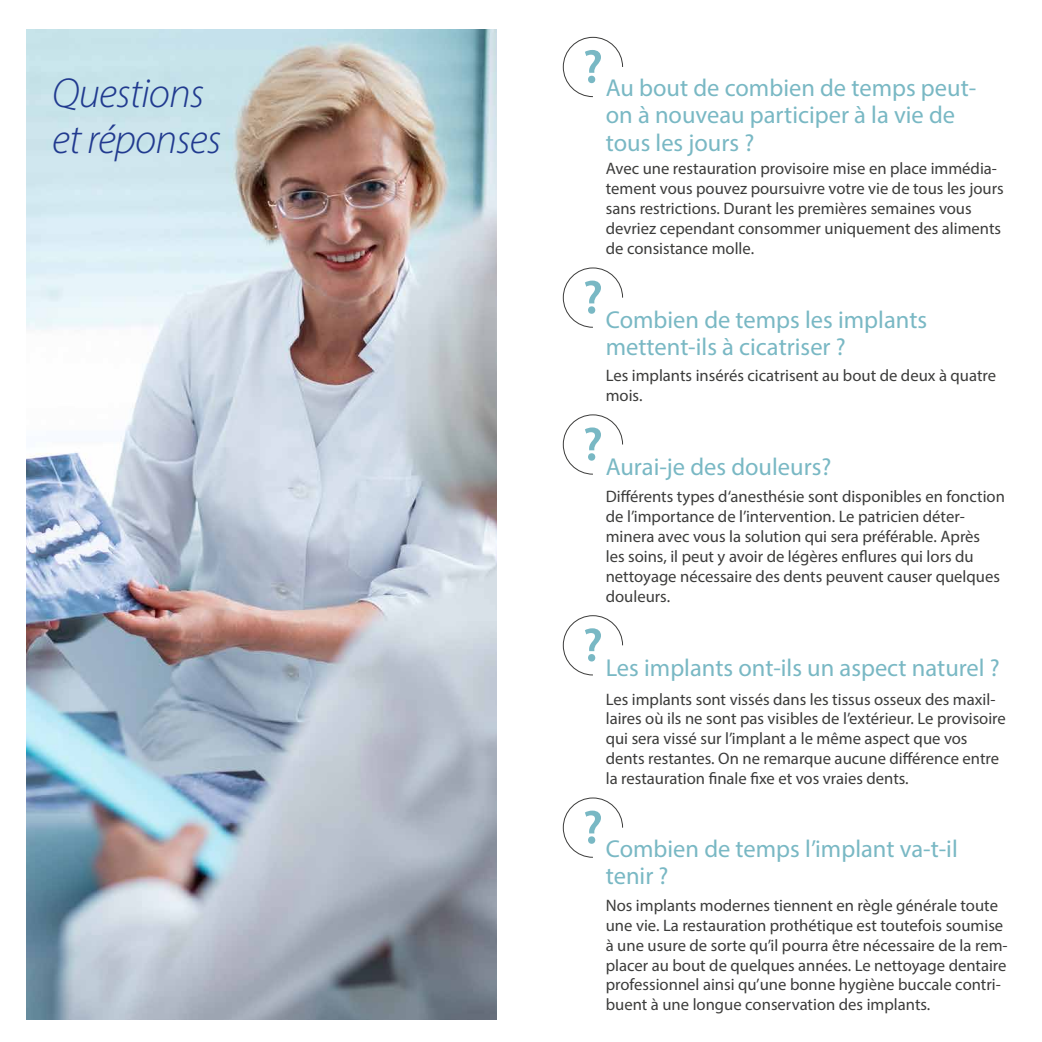
<style>
.page{position:relative;width:1042px;height:1042px;background:#fff}
.page>*{position:absolute;margin:0;border:0;box-sizing:border-box;transform-origin:0 0}
.t1{font:italic 300 42px/45.5px "Myriad Pro";letter-spacing:-.02em;color:#213a8f}
.t2{font:24.5px/27.1px "Myriad Pro";color:#79b8c4}
.t3{font:16.62px/19.9px "Myriad Pro";color:#3c3c3b}
</style>
<div class="page">
<img style="left:26px;top:30px;width:470px;height:989px">
<svg style="left:563px;top:37px;width:60px;height:60px"></svg>
<svg style="left:563px;top:268px;width:60px;height:59px"></svg>
<svg style="left:563px;top:415px;width:60px;height:59px"></svg>
<svg style="left:563px;top:615px;width:60px;height:60px"></svg>
<svg style="left:563px;top:798px;width:60px;height:59px"></svg>
<h1 class="t1" style="left:52px;top:70px;width:171px">Questions et réponses</h1>
<h2 class="t2" style="left:606px;top:74px;width:372px">Au bout de combien de temps peut&shy;on à nouveau participer à la vie de tous les jours ?</h2>
<p class="t3" style="left:606px;top:159px;width:399px">Avec une restauration provisoire mise en place immédia&shy;tement vous pouvez poursuivre votre vie de tous les jours sans restrictions. Durant les premières semaines vous devriez cependant consommer uniquement des aliments de consistance molle.</p>
<h2 class="t2" style="left:606px;top:306px;width:323px">Combien de temps les implants mettent-ils à cicatriser ?</h2>
<p class="t3" style="left:606px;top:365px;width:392px">Les implants insérés cicatrisent au bout de deux à quatre mois.</p>
<h2 class="t2" style="left:606px;top:453px;width:227px">Aurai-je des douleurs?</h2>
<p class="t3" style="left:606px;top:486px;width:401px">Différents types d‘anesthésie sont disponibles en fonction de l’importance de l’intervention. Le patricien déter&shy;minera avec vous la solution qui sera préférable. Après<br>les soins, il peut y avoir de légères enflures qui lors du nettoyage nécessaire des dents peuvent causer quelques douleurs.</p>
<h2 class="t2" style="left:606px;top:654px;width:395px">Les implants ont-ils un aspect naturel ?</h2>
<p class="t3" style="left:606px;top:689px;width:402px">Les implants sont vissés dans les tissus osseux des maxil&shy;laires où ils ne sont pas visibles de l’extérieur. Le provisoire qui sera vissé sur l’implant a le même aspect que vos dents restantes. On ne remarque aucune différence entre la restauration finale fixe et vos vraies dents.</p>
<h2 class="t2" style="left:606px;top:835px;width:353px">Combien de temps l’implant va-t-il tenir ?</h2>
<p class="t3" style="left:606px;top:895px;width:403px">Nos implants modernes tiennent en règle générale toute une vie. La restauration prothétique est toutefois soumise à une usure de sorte qu’il pourra être nécessaire de la rem&shy;placer au bout de quelques années. Le nettoyage dentaire professionnel ainsi qu’une bonne hygiène buccale contri&shy;buent à une longue conservation des implants.</p>
</div>
